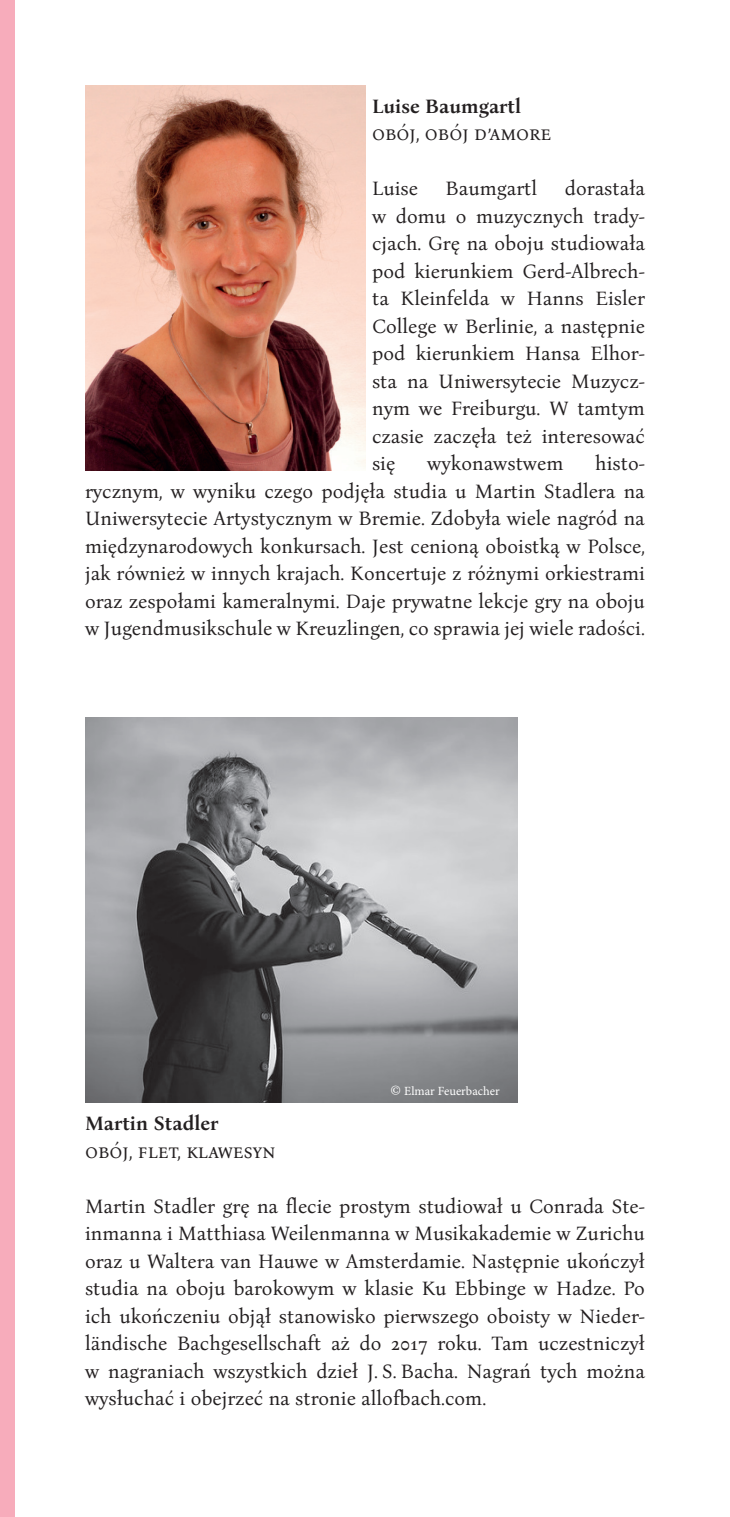
<style>
.page{position:relative;width:730px;height:1517px;background:#fff}
.page>*{position:absolute;margin:0;border:0;box-sizing:border-box;transform-origin:0 0}
.MAIN_0{font:20px/27.5px "Bona Nova";color:#231f20;text-align:justify}
.MAIN_0-2{font:700 20px "Bona Nova";color:#231f20}
.t1{font:12.5px "Minion Pro";color:#fff}
.s1{font-size:15px}
</style>
<div class="page">
<div style="left:0;top:0;width:14px;height:1517px;background:#f7acbb"></div>
<img style="left:85px;top:85px;width:280px;height:385px">
<img style="left:85px;top:718px;width:432px;height:385px">
<p class="MAIN_0-2" style="left:372px;top:90px;width:151px">Luise Baumgartl</p>
<p class="MAIN_0" style="left:372px;top:120px;width:181px">obój, obój d’amore</p>
<p class="MAIN_0" style="left:372px;top:175px;width:47px">Luise</p>
<p class="MAIN_0" style="left:446px;top:175px;width:93px">Baumgartl</p>
<p class="MAIN_0" style="left:372px;top:175px;width:274px;text-indent:193px">dorastała w domu o muzycznych trady&shy;cjach. Grę na oboju studiowała pod kierunkiem Gerd-Albrech&shy;ta Kleinfelda w Hanns Eisler College w Berlinie, a następnie pod kierunkiem Hansa Elhor&shy;sta na Uniwersytecie Muzycz&shy;nym we Freiburgu. W tamtym czasie zaczęła też interesować się</p>
<p class="MAIN_0" style="left:85px;top:450px;width:561px;text-indent:510px">histo&shy;rycznym, w wyniku czego podjęła studia u Martin Stadlera na Uniwersytecie Artystycznym w Bremie. Zdobyła wiele nagród na międzynarodowych konkursach. Jest cenioną oboistką w Polsce, jak również w innych krajach. Koncertuje z różnymi orkiestrami oraz zespołami kameralnymi. Daje prywatne lekcje gry na oboju w Jugendmusikschule w Kreuzlingen, co sprawia jej wiele radości.</p>
<p class="MAIN_0" style="left:427px;top:450px;width:138px">wykonawstwem</p>
<p class="t1" style="left:390px;top:1082px;width:111px"><span class="s1">©</span> Elmar Feuerbacher</p>
<p class="MAIN_0-2" style="left:85px;top:1108px;width:135px">Martin Stadler</p>
<p class="MAIN_0" style="left:85px;top:1137px;width:192px">obój, flet, klawesyn</p>
<p class="MAIN_0" style="left:85px;top:1192px;width:562px">Martin Stadler grę na flecie prostym studiował u Conrada Ste&shy;inmanna i Matthiasa Weilenmanna w Musikakademie w Zurichu oraz u Waltera van Hauwe w Amsterdamie. Następnie ukończył studia na oboju barokowym w klasie Ku Ebbinge w Hadze. Po ich ukończeniu objął stanowisko pierwszego oboisty w Nieder&shy;ländische Bachgesellschaft aż do 2017 roku. Tam uczestniczył w nagraniach wszystkich dzieł J. S. Bacha. Nagrań tych można wysłuchać i obejrzeć na stronie allofbach.com.</p>
</div>
